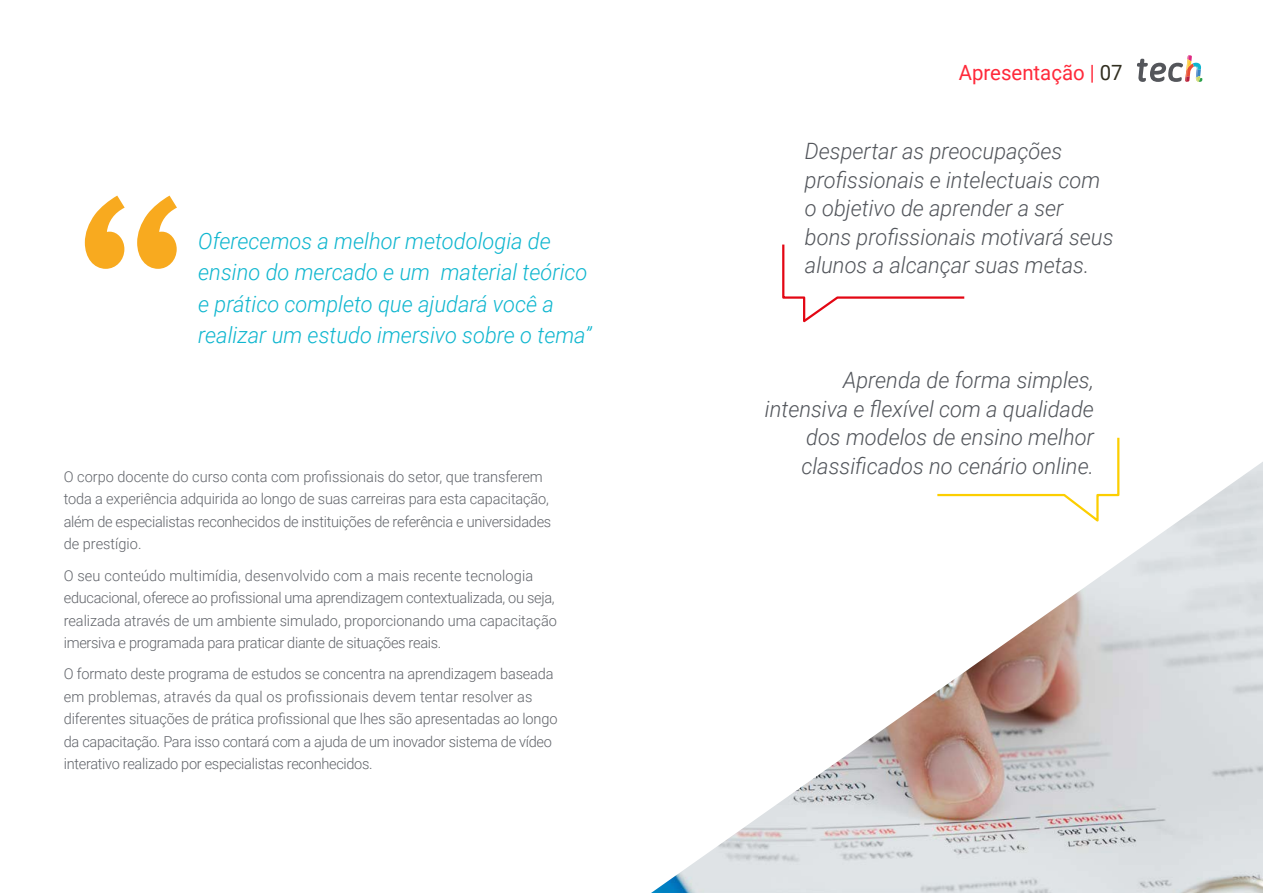
<style>
.page{position:relative;width:1263px;height:893px;background:#fff}
.page>*{position:absolute;margin:0;border:0;box-sizing:border-box;transform-origin:0 0}
.t1{font:italic 300 22.5px/28.5px "Roboto";color:#52555b;text-align:right}
.t2{font:italic 300 22.5px/31.5px "Roboto";color:#0fb6cf}
.t3{font:21px "Roboto";color:#ff293a}
.t4{font:300 15px/22.5px "Roboto";letter-spacing:-.01em;color:#61646a}
.s1{color:#312e20}
</style>
<div class="page">
<svg style="left:85px;top:196px;width:92px;height:73px"></svg>
<svg style="left:1117px;top:437px;width:3px;height:24px"></svg>
<svg style="left:782px;top:244px;width:183px;height:79px"></svg>
<img style="left:651px;top:461px;width:612px;height:432px">
<svg style="left:1137px;top:55px;width:65px;height:27px"></svg>
<h1 class="t2" style="left:198px;top:224px;width:395px">Oferecemos a melhor metodologia de ensino do mercado e um material teórico e prático completo que ajudará você a realizar um estudo imersivo sobre o tema”</h1>
<p class="t4" style="left:64px;top:465px;width:489px">O corpo docente do curso conta com profissionais do setor, que transferem toda a experiência adquirida ao longo de suas carreiras para esta capacitação, além de especialistas reconhecidos de instituições de referência e universidades de prestígio.</p>
<p class="t4" style="left:64px;top:563px;width:495px">O seu conteúdo multimídia, desenvolvido com a mais recente tecnologia educacional, oferece ao profissional uma aprendizagem contextualizada, ou seja, realizada através de um ambiente simulado, proporcionando uma capacitação imersiva e programada para praticar diante de situações reais.</p>
<p class="t4" style="left:64px;top:662px;width:495px">O formato deste programa de estudos se concentra na aprendizagem baseada em problemas, através da qual os profissionais devem tentar resolver as diferentes situações de prática profissional que lhes são apresentadas ao longo da capacitação. Para isso contará com a ajuda de um inovador sistema de vídeo interativo realizado por especialistas reconhecidos.</p>
<h2 class="t3" style="left:959px;top:57px;width:165px">Apresentação | <span class="s1">07</span></h2>
<h1 class="t1" style="left:805px;top:136px;width:310px;text-align:left">Despertar as preocupações profissionais e intelectuais com o objetivo de aprender a ser bons profissionais motivará seus alunos a alcançar suas metas.</h1>
<h1 class="t1" style="left:765px;top:365px;width:331px">Aprenda de forma simples, intensiva e flexível com a qualidade dos modelos de ensino melhor classificados no cenário online.</h1>
</div>
